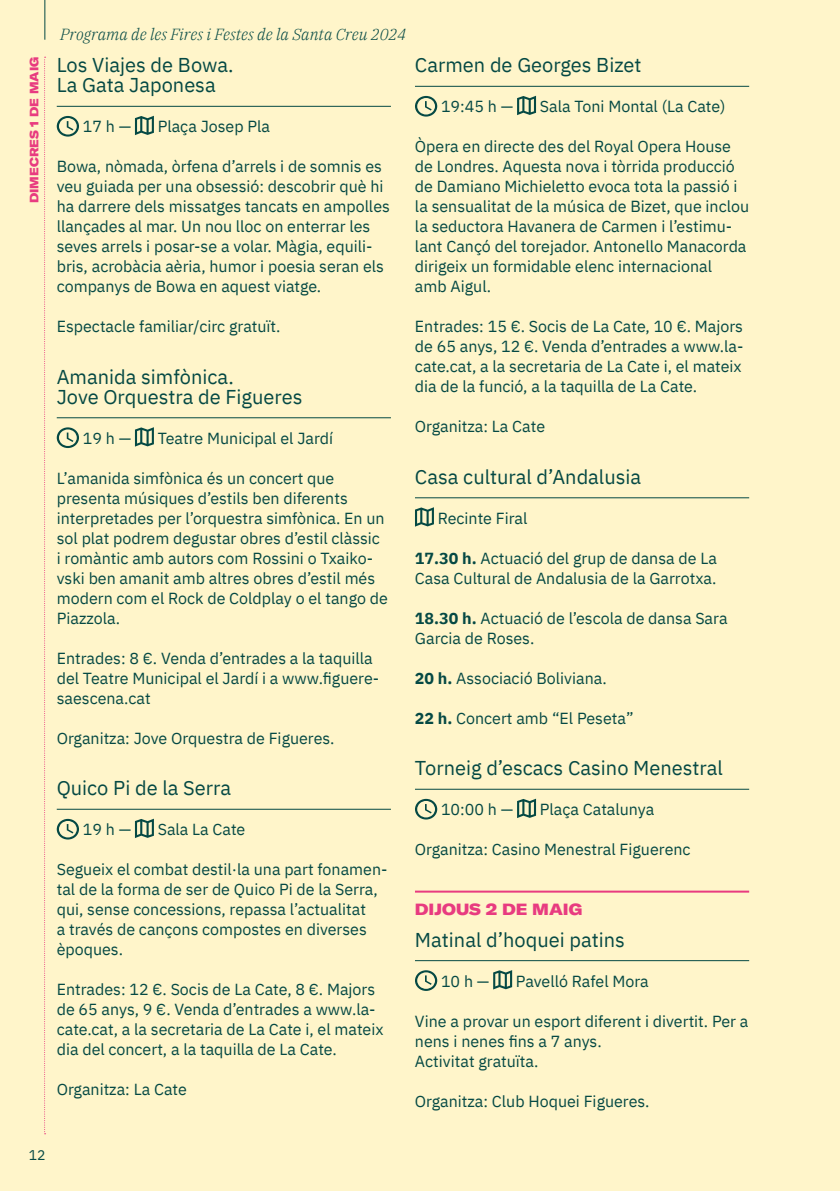
<style>
.page{position:relative;width:840px;height:1191px;background:#fff}
.page>*{position:absolute;margin:0;border:0;box-sizing:border-box;transform-origin:0 0}
.t1{font:20px/20px "IBM Plex Sans";color:#054944}
.t2{font:16px/20px "IBM Plex Sans";color:#054944}
.t3{font:italic 300 16px "IBM Plex Serif";color:#054944}
.t4{font:900 expanded 16px "GT America";color:#e83b80}
.t5{font:14px "IBM Plex Sans";color:#054944}
.t6{font:900 expanded 12px "GT America";color:#e83b80}
.s1{font-weight:700}
</style>
<div class="page">
<hr style="left:839px;top:0;width:1px;height:1191px;background:#fff5ca">
<div style="left:0;top:0;width:839px;height:1191px;background:#fff5ca"></div>
<hr style="left:44px;top:0;width:1px;height:40px;background:#054944">
<hr style="left:57px;top:106px;width:334px;height:1px;background:#054944">
<hr style="left:57px;top:417px;width:334px;height:1px;background:#054944">
<hr style="left:57px;top:808px;width:334px;height:1px;background:#054944">
<svg style="left:57px;top:116px;width:22px;height:21px"></svg>
<svg style="left:135px;top:116px;width:19px;height:19px"></svg>
<svg style="left:57px;top:427px;width:22px;height:21px"></svg>
<svg style="left:135px;top:427px;width:19px;height:19px"></svg>
<svg style="left:57px;top:819px;width:22px;height:20px"></svg>
<svg style="left:135px;top:818px;width:19px;height:20px"></svg>
<hr style="left:415px;top:86px;width:333px;height:1px;background:#054944">
<hr style="left:415px;top:497px;width:333px;height:1px;background:#054944">
<hr style="left:415px;top:788px;width:333px;height:1px;background:#054944">
<hr style="left:415px;top:890px;width:333px;height:2px;background:#e83b80">
<hr style="left:415px;top:960px;width:333px;height:1px;background:#054944">
<svg style="left:415px;top:96px;width:22px;height:21px"></svg>
<svg style="left:517px;top:96px;width:18px;height:19px"></svg>
<svg style="left:415px;top:507px;width:18px;height:19px"></svg>
<svg style="left:415px;top:799px;width:22px;height:20px"></svg>
<svg style="left:517px;top:799px;width:18px;height:19px"></svg>
<svg style="left:415px;top:970px;width:22px;height:21px"></svg>
<svg style="left:493px;top:970px;width:19px;height:19px"></svg>
<svg style="left:44px;top:57px;width:2px;height:1077px"></svg>
<p class="t6" style="left:26px;top:203px;width:148px;rotate:-90deg">DIMECRES 1 DE MAIG</p>
<p class="t3" style="left:60px;top:22px;width:347px">Programa de les Fires i Festes de la Santa Creu 2024</p>
<p class="t1" style="left:57px;top:54px;width:178px">Los Viajes de Bowa.<br>La Gata Japonesa</p>
<p class="t2" style="left:83px;top:115px;width:50px">17 h —</p>
<p class="t2" style="left:158px;top:115px;width:114px">Plaça Josep Pla</p>
<p class="t2" style="left:57px;top:155px;width:334px">Bowa, nòmada, òrfena d’arrels i de somnis es veu guiada per una obsessió: descobrir què hi ha darrere dels missatges tancats en ampolles llançades al mar. Un nou lloc on enterrar les seves arrels i posar-se a volar. Màgia, equili&shy;bris, acrobàcia aèria, humor i poesia seran els companys de Bowa en aquest viatge.</p>
<p class="t2" style="left:57px;top:315px;width:225px">Espectacle familiar/circ gratuït.</p>
<p class="t1" style="left:57px;top:365px;width:247px">Amanida simfònica.<br>Jove Orquestra de Figueres</p>
<p class="t2" style="left:83px;top:427px;width:50px">19 h —</p>
<p class="t2" style="left:158px;top:427px;width:177px">Teatre Municipal el Jardí</p>
<p class="t2" style="left:57px;top:467px;width:332px">L’amanida simfònica és un concert que presenta músiques d’estils ben diferents interpretades per l’orquestra simfònica. En un sol plat podrem degustar obres d’estil clàssic i romàntic amb autors com Rossini o Txaiko&shy;vski ben amanit amb altres obres d’estil més modern com el Rock de Coldplay o el tango de Piazzola.</p>
<p class="t2" style="left:57px;top:647px;width:324px">Entrades: 8 €. Venda d’entrades a la taquilla del Teatre Municipal el Jardí i a www.figuere&shy;saescena.cat</p>
<p class="t2" style="left:57px;top:727px;width:279px">Organitza: Jove Orquestra de Figueres.</p>
<p class="t1" style="left:57px;top:776px;width:176px">Quico Pi de la Serra</p>
<p class="t2" style="left:83px;top:818px;width:50px">19 h —</p>
<p class="t2" style="left:158px;top:818px;width:89px">Sala La Cate</p>
<p class="t2" style="left:57px;top:858px;width:332px">Segueix el combat destil·la una part fonamen&shy;tal de la forma de ser de Quico Pi de la Serra, qui, sense concessions, repassa l’actualitat<br>a través de cançons compostes en diverses èpoques.</p>
<p class="t2" style="left:57px;top:978px;width:328px">Entrades: 12 €. Socis de La Cate, 8 €. Majors de 65 anys, 9 €. Venda d’entrades a www.la&shy;cate.cat, a la secretaria de La Cate i, el mateix dia del concert, a la taquilla de La Cate.</p>
<p class="t2" style="left:57px;top:1078px;width:132px">Organitza: La Cate</p>
<p class="t1" style="left:415px;top:54px;width:228px">Carmen de Georges Bizet</p>
<p class="t2" style="left:441px;top:95px;width:74px">19:45 h —</p>
<p class="t2" style="left:539px;top:95px;width:187px">Sala Toni Montal (La Cate)</p>
<p class="t2" style="left:415px;top:135px;width:335px">Òpera en directe des del Royal Opera House de Londres. Aquesta nova i tòrrida producció de Damiano Michieletto evoca tota la passió i la sensualitat de la música de Bizet, que inclou la seductora Havanera de Carmen i l’estimu&shy;lant Cançó del torejador. Antonello Manacorda dirigeix un formidable elenc internacional<br>amb Aigul.</p>
<p class="t2" style="left:415px;top:315px;width:330px;text-align:justify">Entrades: 15 €. Socis de La Cate, 10 €. Majors de 65 anys, 12 €. Venda d’entrades a www.la&shy;cate.cat, a la secretaria de La Cate i, el mateix dia de la funció, a la taquilla de La Cate.</p>
<p class="t2" style="left:415px;top:415px;width:132px">Organitza: La Cate</p>
<p class="t1" style="left:415px;top:465px;width:228px">Casa cultural d’Andalusia</p>
<p class="t2" style="left:437px;top:507px;width:91px">Recinte Firal</p>
<p class="t2" style="left:415px;top:547px;width:303px"><span class="s1">17.30 h.</span> Actuació del grup de dansa de La<br>Casa Cultural de Andalusia de la Garrotxa.</p>
<p class="t2" style="left:415px;top:607px;width:314px"><span class="s1">18.30 h.</span> Actuació de l’escola de dansa Sara<br>Garcia de Roses.</p>
<p class="t2" style="left:415px;top:667px;width:193px"><span class="s1">20 h.</span> Associació Boliviana.</p>
<p class="t2" style="left:415px;top:707px;width:220px"><span class="s1">22 h.</span> Concert amb “El Peseta”</p>
<p class="t1" style="left:415px;top:756px;width:309px">Torneig d’escacs Casino Menestral</p>
<p class="t2" style="left:441px;top:798px;width:74px">10:00 h —</p>
<p class="t2" style="left:539px;top:798px;width:116px">Plaça Catalunya</p>
<p class="t2" style="left:415px;top:838px;width:277px">Organitza: Casino Menestral Figuerenc</p>
<p class="t4" style="left:415px;top:899px;width:169px">DIJOUS 2 DE MAIG</p>
<p class="t1" style="left:415px;top:928px;width:211px">Matinal d’hoquei patins</p>
<p class="t2" style="left:441px;top:969px;width:50px">10 h —</p>
<p class="t2" style="left:515px;top:969px;width:134px">Pavelló Rafel Mora</p>
<p class="t2" style="left:415px;top:1009px;width:335px">Vine a provar un esport diferent i divertit. Per a nens i nenes fins a 7 anys.<br>Activitat gratuïta.</p>
<p class="t2" style="left:415px;top:1089px;width:236px">Organitza: Club Hoquei Figueres.</p>
<p class="t5" style="left:29px;top:1144px;width:18px">12</p>
</div>
